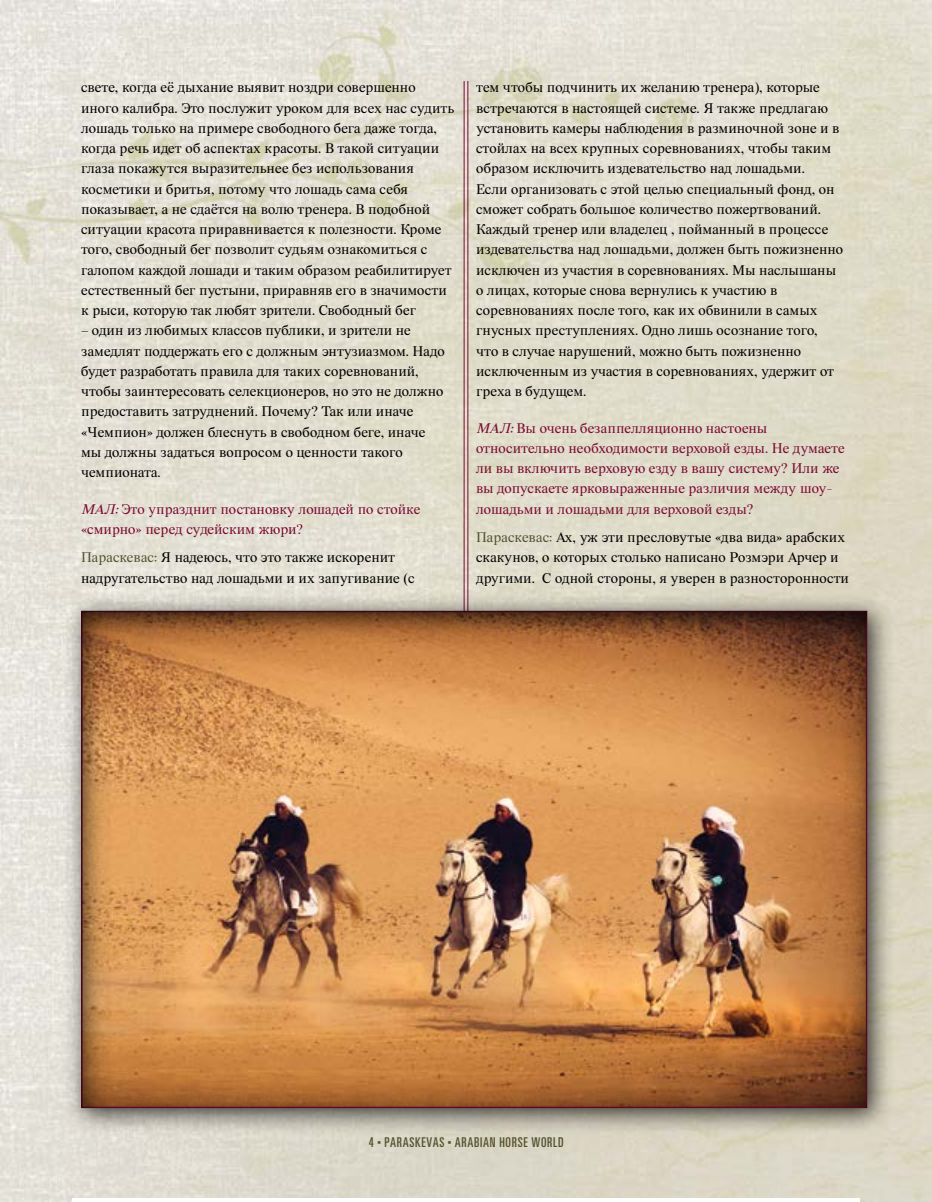
<style>
.page{position:relative;width:932px;height:1202px;background:#fff}
.page>*{position:absolute;margin:0;border:0;box-sizing:border-box;transform-origin:0 0}
.t1{font:15px/20.2px "Vremena";color:#000}
.t2{font:15px/20.2px "Vremena";color:#7b0931}
.t3{font:ultra-condensed 13.5px "Univers";letter-spacing:.05em;color:#54532f}
.s1{font-style:italic}
.s2{color:#54532f}
.s3{font-family:"Universal Newswith Comm Pi";font-stretch:normal;font-size:10.5px}
</style>
<div class="page">
<img style="left:0;top:0;width:932px;height:1202px">
<hr style="left:467px;top:81px;width:1px;height:1026px;background:#7b0931">
<hr style="left:463px;top:81px;width:1px;height:1026px;background:#7b0931">
<div style="left:63px;top:593px;width:831px;height:543px;background:#000;opacity:.75"></div>
<div style="left:68px;top:600px;width:811px;height:508px;background:#000;opacity:.75"></div>
<hr style="left:72px;top:1198px;width:787px;height:4px;background:#fff">
<p class="t1" style="left:81px;top:78px;width:374px">свете, когда её дыхание выявит ноздри совершенно иного калибра. Это послужит уроком для всех нас судить лошадь только на примере свободного бега даже тогда, когда речь идет об аспектах красоты. В такой ситуации глаза покажутся выразительнее без использования косметики и бритья, потому что лошадь сама себя показывает, а не сдаётся на волю тренера. В подобной ситуации красота приравнивается к полезности. Кроме того, свободный бег позволит судьям ознакомиться с галопом каждой лошади и таким образом реабилитирует естественный бег пустыни, приравняв его в значимости к рыси, которую так любят зрители. Свободный бег</p>
<p class="t1" style="left:81px;top:321px;width:365px">– один из любимых классов публики, и зрители не замедлят поддержать его с должным энтузиазмом. Надо будет разработать правила для таких соревнований, чтобы заинтересовать селекционеров, но это не должно предоставить затруднений. Почему? Так или иначе «Чемпион» должен блеснуть в свободном беге, иначе мы должны задаться вопросом о ценности такого чемпионата.</p>
<p class="t2" style="left:81px;top:499px;width:341px"><span class="s1">МАЛ:</span> Это упразднит постановку лошадей по стойке «смирно» перед судейским жюри?</p>
<p class="t1" style="left:81px;top:548px;width:335px"><span class="s2">Параскевас:</span> Я надеюсь, что это также искоренит надругательство над лошадьми и их запугивание (с</p>
<p class="t1" style="left:476px;top:78px;width:368px">тем чтобы подчинить их желанию тренера), которые встречаются в настоящей системе. Я также предлагаю установить камеры наблюдения в разминочной зоне и в стойлах на всех крупных соревнованиях, чтобы таким образом исключить издевательство над лошадьми.<br>Если организовать с этой целью специальный фонд, он сможет собрать большое количество пожертвований.<br>Каждый тренер или владелец , пойманный в процессе издевательства над лошадьми, должен быть пожизненно исключен из участия в соревнованиях. Мы наслышаны о лицах, которые снова вернулись к участию в соревнованиях после того, как их обвинили в самых гнусных преступлениях. Одно лишь осознание того, что в случае нарушений, можно быть пожизненно исключенным из участия в соревнованиях, удержит от греха в будущем.</p>
<p class="t2" style="left:476px;top:418px;width:370px"><span class="s1">МАЛ:</span> Вы очень безаппелляционно настоены относительно необходимости верховой езды. Не думаете ли вы включить верховую езду в вашу систему? Или же вы допускаете ярковыраженные различия между шоу&shy;лошадьми и лошадьми для верховой езды?</p>
<p class="t1" style="left:476px;top:528px;width:374px"><span class="s2">Параскевас:</span> Ах, уж эти пресловутые «два вида» арабских скакунов, о которых столько написано Розмэри Арчер и другими. С одной стороны, я уверен в разносторонности</p>
<p class="t3" style="left:369px;top:1134px;width:196px">4 <span class="s3">b</span> PARASKEVAS <span class="s3">b</span> ARABIAN HORSE WORLD</p>
</div>
